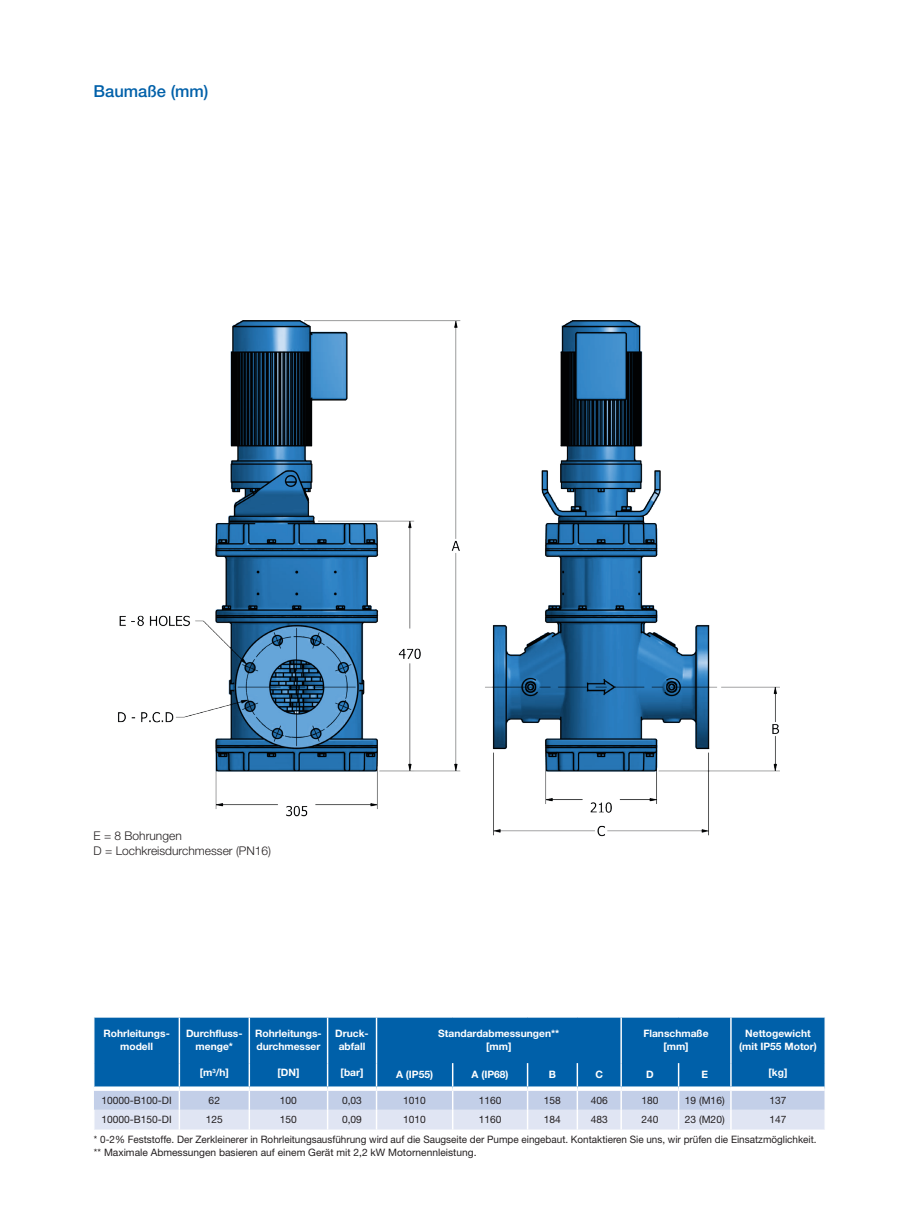
<style>
.page{position:relative;width:919px;height:1217px;background:#fff}
.page>*{position:absolute;margin:0;border:0;box-sizing:border-box;transform-origin:0 0}
.Subtitle{font:500 16.5px "Helvetica Neue LT Std";color:#0060a9}
.Disclaimer__black{font:300 12px "Helvetica Neue LT Std";color:#231f20}
.Table_text{font:10.2px "Helvetica Neue LT Std";color:#231f20}
.Table_text-2{font:700 10.2px/13.2px "Helvetica Neue LT Std";color:#fff;text-align:center}
</style>
<div class="page">
<img style="left:118px;top:321px;width:661px;height:516px">
<div style="left:95px;top:1017px;width:729px;height:45px;background:#0060a9"></div>
<hr style="left:179px;top:1017px;width:1px;height:45px;background:#fff">
<hr style="left:248px;top:1017px;width:2px;height:45px;background:#fff">
<hr style="left:327px;top:1017px;width:1px;height:45px;background:#fff">
<hr style="left:376px;top:1017px;width:1px;height:45px;background:#fff">
<hr style="left:620px;top:1017px;width:2px;height:45px;background:#fff">
<hr style="left:730px;top:1017px;width:1px;height:45px;background:#fff">
<svg style="left:94px;top:1062px;width:731px;height:67px;background:#8ab1d6"></svg>
<p class="Subtitle" style="left:94px;top:81px;width:116px">Baumaße (mm)</p>
<p class="Disclaimer__black" style="left:94px;top:828px;width:90px">E = 8 Bohrungen</p>
<p class="Disclaimer__black" style="left:94px;top:843px;width:179px">D = Lochkreisdurchmesser (PN16)</p>
<p class="Table_text-2" style="left:103px;top:1026px;width:68px">Rohrleitungs-</p>
<p class="Table_text-2" style="left:120px;top:1039px;width:34px">modell</p>
<p class="Table_text-2" style="left:186px;top:1026px;width:58px">Durchfluss&shy;menge*</p>
<p class="Table_text-2" style="left:200px;top:1065px;width:31px">[m<sup>3</sup>/h]</p>
<p class="Table_text-2" style="left:255px;top:1026px;width:68px">Rohrleitungs-</p>
<p class="Table_text-2" style="left:256px;top:1039px;width:65px">durchmesser</p>
<p class="Table_text-2" style="left:277px;top:1065px;width:23px">[DN]</p>
<p class="Table_text-2" style="left:335px;top:1026px;width:35px">Druck&shy;abfall</p>
<p class="Table_text-2" style="left:340px;top:1065px;width:24px">[bar]</p>
<p class="Table_text-2" style="left:438px;top:1026px;width:123px">Standardabmessungen** [mm]</p>
<p class="Table_text-2" style="left:643px;top:1026px;width:67px">Flanschmaße</p>
<p class="Table_text-2" style="left:663px;top:1039px;width:27px">[mm]</p>
<p class="Table_text-2" style="left:745px;top:1026px;width:67px">Nettogewicht</p>
<p class="Table_text-2" style="left:739px;top:1039px;width:79px">(mit IP55 Motor)</p>
<p class="Table_text-2" style="left:396px;top:1067px;width:39px">A (IP55)</p>
<p class="Table_text-2" style="left:471px;top:1067px;width:39px">A (IP68)</p>
<p class="Table_text-2" style="left:549px;top:1067px;width:9px">B</p>
<p class="Table_text-2" style="left:595px;top:1067px;width:9px">C</p>
<p class="Table_text-2" style="left:646px;top:1067px;width:9px">D</p>
<p class="Table_text-2" style="left:701px;top:1067px;width:8px">E</p>
<p class="Table_text-2" style="left:768px;top:1065px;width:20px">[kg]</p>
<p class="Table_text" style="left:101px;top:1093px;width:72px">10000-B100-DI</p>
<p class="Table_text" style="left:209px;top:1093px;width:13px">62</p>
<p class="Table_text" style="left:280px;top:1093px;width:19px">100</p>
<p class="Table_text" style="left:342px;top:1093px;width:21px">0,03</p>
<p class="Table_text" style="left:403px;top:1093px;width:24px">1010</p>
<p class="Table_text" style="left:478px;top:1093px;width:24px">1160</p>
<p class="Table_text" style="left:544px;top:1093px;width:19px">158</p>
<p class="Table_text" style="left:590px;top:1093px;width:19px">406</p>
<p class="Table_text" style="left:641px;top:1093px;width:19px">180</p>
<p class="Table_text" style="left:684px;top:1093px;width:41px">19 (M16)</p>
<p class="Table_text" style="left:769px;top:1093px;width:19px">137</p>
<p class="Table_text" style="left:101px;top:1113px;width:72px">10000-B150-DI</p>
<p class="Table_text" style="left:206px;top:1113px;width:19px">125</p>
<p class="Table_text" style="left:280px;top:1113px;width:19px">150</p>
<p class="Table_text" style="left:342px;top:1113px;width:21px">0,09</p>
<p class="Table_text" style="left:403px;top:1113px;width:24px">1010</p>
<p class="Table_text" style="left:478px;top:1113px;width:24px">1160</p>
<p class="Table_text" style="left:544px;top:1113px;width:19px">184</p>
<p class="Table_text" style="left:590px;top:1113px;width:19px">483</p>
<p class="Table_text" style="left:641px;top:1113px;width:19px">240</p>
<p class="Table_text" style="left:684px;top:1113px;width:41px">23 (M20)</p>
<p class="Table_text" style="left:769px;top:1113px;width:19px">147</p>
<p class="Table_text" style="left:94px;top:1132px;width:724px">* 0-2% Feststoffe. Der Zerkleinerer in Rohrleitungsausführung wird auf die Saugseite der Pumpe eingebaut. Kontaktieren Sie uns, wir prüfen die Einsatzmöglichkeit.</p>
<p class="Table_text" style="left:94px;top:1145px;width:384px">** Maximale Abmessungen basieren auf einem Gerät mit 2,2 kW Motornennleistung.</p>
</div>
